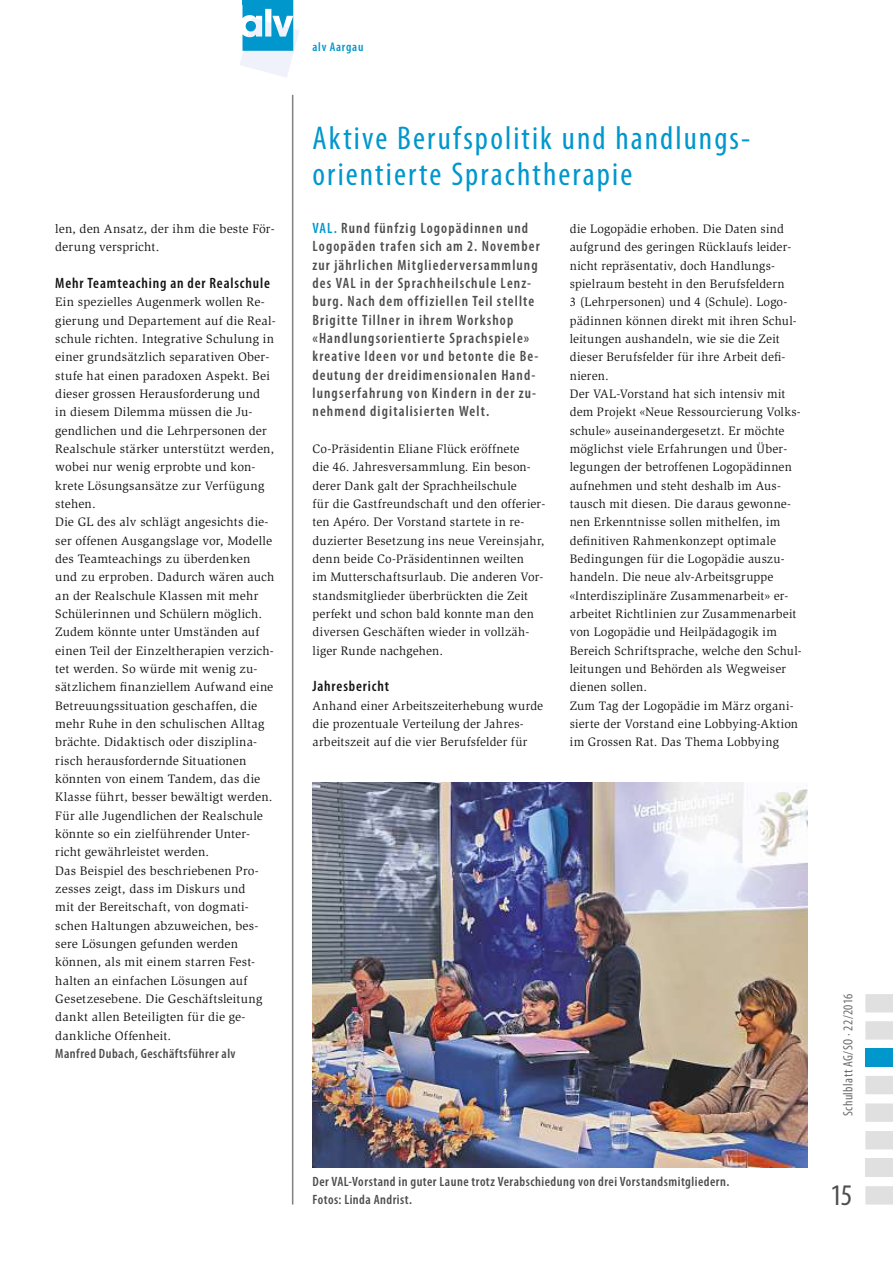
<style>
.page{position:relative;width:893px;height:1263px;background:#fff}
.page>*{position:absolute;margin:0;border:0;box-sizing:border-box;transform-origin:0 0}
.t1{font:condensed 33px/36px "Myriad Pro";letter-spacing:.065em;color:#0097cd}
.t2{font:condensed 30px "Myriad Pro";color:#4d4d4d}
.t3{font:600 condensed 15px/18.3px "Myriad Pro";letter-spacing:.075em;color:#4d4d4d}
.t4{font:600 condensed 15px "Myriad Pro";letter-spacing:.055em;color:#131413}
.t5{font:600 condensed 13.5px/18px "Myriad Pro";letter-spacing:.035em;color:#4d4d4d}
.t6{font:condensed 13.5px "Myriad Pro";letter-spacing:.03em;color:#6c6c6e}
.t7{font:12.6px/18.3px "Slimbach Std";letter-spacing:.015em;color:#131413}
.t8{font:600 condensed 12.6px "Myriad Pro";letter-spacing:.06em;color:#0097cd}
.s1{color:#0097cd}
</style>
<div class="page">
<hr style="left:292px;top:95px;width:1px;height:1109px;background:#808080">
<svg style="left:865px;top:994px;width:28px;height:210px"></svg>
<div style="left:865px;top:1158px;width:28px;height:19px;background:#e0e0e0"></div>
<div style="left:865px;top:1048px;width:28px;height:19px;background:#0097cd"></div>
<svg style="left:240px;top:0;width:59px;height:77px"></svg>
<img style="left:313px;top:783px;width:495px;height:385px">
<p class="t7" style="left:55px;top:220px;width:221px">len, den Ansatz, der ihm die beste För&shy;derung verspricht.</p>
<p class="t4" style="left:55px;top:274px;width:216px">Mehr Teamteaching an der Realschule</p>
<p class="t7" style="left:55px;top:294px;width:222px">Ein spezielles Augenmerk wollen Re&shy;gierung und Departement auf die Real&shy;schule richten. Integrative Schulung in einer grundsätzlich separativen Ober&shy;stufe hat einen paradoxen Aspekt. Bei dieser grossen Herausforderung und<br>in diesem Dilemma müssen die Ju&shy;gendlichen und die Lehrpersonen der Realschule stärker unterstützt werden, wobei nur wenig erprobte und kon&shy;krete Lösungsansätze zur Verfügung stehen.<br>Die GL des alv schlägt angesichts die&shy;ser offenen Ausgangslage vor, Modelle des Teamteachings zu überdenken<br>und zu erproben. Dadurch wären auch an der Realschule Klassen mit mehr Schülerinnen und Schülern möglich.<br>Zudem könnte unter Umständen auf einen Teil der Einzeltherapien verzich&shy;tet werden. So würde mit wenig zu&shy;sätzlichem finanziellem Aufwand eine Betreuungssituation geschaffen, die mehr Ruhe in den schulischen Alltag brächte. Didaktisch oder disziplina&shy;risch herausfordernde Situationen könnten von einem Tandem, das die Klasse führt, besser bewältigt werden.<br>Für alle Jugendlichen der Realschule könnte so ein zielführender Unter&shy;richt gewährleistet werden.<br>Das Beispiel des beschriebenen Pro&shy;zesses zeigt, dass im Diskurs und<br>mit der Bereitschaft, von dogmati&shy;schen Haltungen abzuweichen, bes&shy;sere Lösungen gefunden werden können, als mit einem starren Fest&shy;halten an einfachen Lösungen auf Gesetzesebene. Die Geschäftsleitung dankt allen Beteiligten für die ge&shy;dankliche Offenheit.</p>
<p class="t5" style="left:55px;top:1044px;width:182px">Manfred Dubach, Geschäftsführer alv</p>
<p class="t8" style="left:313px;top:39px;width:52px">alv Aargau</p>
<h1 class="t1" style="left:313px;top:122px;width:439px">Aktive Berufspolitik und handlungs&shy;orientierte Sprachtherapie</h1>
<p class="t3" style="left:313px;top:219px;width:229px"><span class="s1">VAL.</span> Rund fünfzig Logopädinnen und Logopäden trafen sich am 2. November zur jährlichen Mitgliederversammlung des VAL in der Sprachheilschule Lenz&shy;burg. Nach dem offiziellen Teil stellte Brigitte Tillner in ihrem Workshop «Handlungsorientierte Sprachspiele» kreative Ideen vor und betonte die Be&shy;deutung der dreidimensionalen Hand&shy;lungserfahrung von Kindern in der zu&shy;nehmend digitalisierten Welt.</p>
<p class="t7" style="left:313px;top:440px;width:234px">Co-Präsidentin Eliane Flück eröffnete<br>die 46. Jahresversammlung. Ein beson&shy;derer Dank galt der Sprachheilschule<br>für die Gastfreundschaft und den offerier&shy;ten Apéro. Der Vorstand startete in re&shy;duzierter Besetzung ins neue Vereinsjahr, denn beide Co-Präsidentinnen weilten<br>im Mutterschaftsurlaub. Die anderen Vor&shy;standsmitglieder überbrückten die Zeit perfekt und schon bald konnte man den diversen Geschäften wieder in vollzäh&shy;liger Runde nachgehen.</p>
<p class="t4" style="left:313px;top:677px;width:78px">Jahresbericht</p>
<p class="t7" style="left:313px;top:697px;width:232px">Anhand einer Arbeitszeiterhebung wurde die prozentuale Verteilung der Jahres&shy;arbeitszeit auf die vier Berufsfelder für</p>
<p class="t7" style="left:570px;top:220px;width:233px">die Logopädie erhoben. Die Daten sind aufgrund des geringen Rücklaufs leider&shy;nicht repräsentativ, doch Handlungs&shy;spielraum besteht in den Berufsfeldern<br>3 (Lehrpersonen) und 4 (Schule). Logo&shy;pädinnen können direkt mit ihren Schul&shy;leitungen aushandeln, wie sie die Zeit dieser Berufsfelder für ihre Arbeit defi&shy;nieren.<br>Der VAL-Vorstand hat sich intensiv mit dem Projekt «Neue Ressourcierung Volks&shy;schule» auseinandergesetzt. Er möchte möglichst viele Erfahrungen und Über&shy;legungen der betroffenen Logopädinnen aufnehmen und steht deshalb im Aus&shy;tausch mit diesen. Die daraus gewonne&shy;nen Erkenntnisse sollen mithelfen, im definitiven Rahmenkonzept optimale Bedingungen für die Logopädie auszu&shy;handeln. Die neue alv-Arbeitsgruppe «Interdisziplinäre Zusammenarbeit» er&shy;arbeitet Richtlinien zur Zusammenarbeit von Logopädie und Heilpädagogik im Bereich Schriftsprache, welche den Schul&shy;leitungen und Behörden als Wegweiser dienen sollen.<br>Zum Tag der Logopädie im März organi&shy;sierte der Vorstand eine Lobbying-Aktion im Grossen Rat. Das Thema Lobbying</p>
<p class="t5" style="left:313px;top:1172px;width:418px">Der VAL-Vorstand in guter Laune trotz Verabschiedung von drei Vorstandsmitgliedern.<br>Fotos: Linda Andrist.</p>
<p class="t6" style="left:843px;top:1116px;width:124px;rotate:-90deg">Schulblatt AG/SO · 22/2016</p>
<h2 class="t2" style="left:831px;top:1185px;width:23px">15</h2>
</div>
